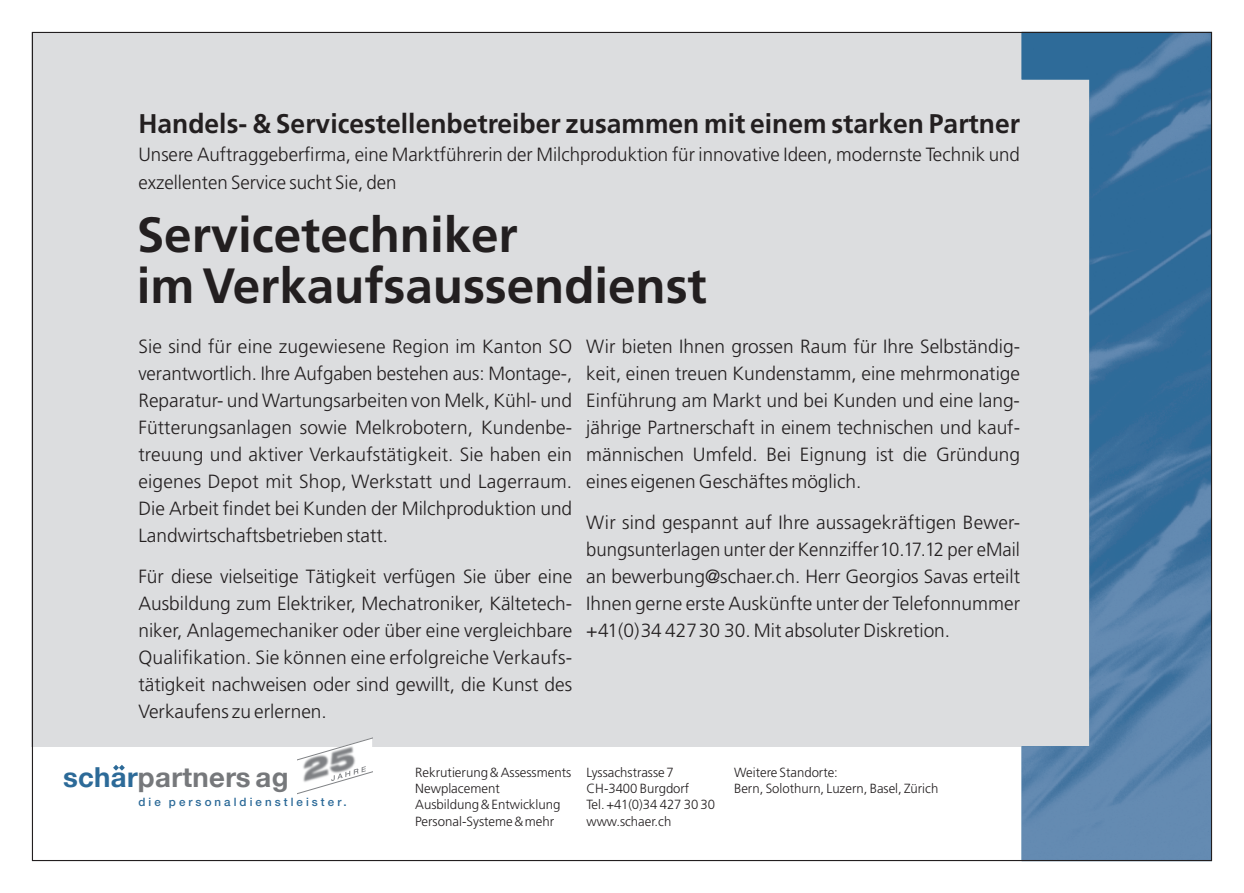
<style>
.page{position:relative;width:1244px;height:893px;background:#fff}
.page>*{position:absolute;margin:0;border:0;box-sizing:border-box;transform-origin:0 0}
.t1{font:700 49.5px/51.8px "Frutiger";color:#231f20}
.t2{font:700 27.45px "Helvetica Neue";letter-spacing:.01em;color:#76787b}
.t3{font:700 27px "Frutiger";color:#231f20}
.t4{font:300 19.12px/27px "Frutiger";color:#231f20;text-align:justify}
.t5{font:300 13.28px/16.4px "Frutiger";color:#231f20}
.t6{font:500 11.47px "Helvetica Neue LT";letter-spacing:.265em;color:#2c6a98}
.s1{color:#2c6a98}
</style>
<div class="page">
<div style="left:32px;top:32px;width:1180px;height:714px;background:#dcdddf"></div>
<img style="left:1021px;top:34px;width:189px;height:825px">
<svg style="left:113px;top:765px;width:12px;height:6px"></svg>
<svg style="left:297px;top:737px;width:75px;height:58px"></svg>
<img style="left:300px;top:743px;width:58px;height:43px">
<h3 class="t3" style="left:138px;top:107px;width:883px">Handels- &amp; Servicestellenbetreiber zusammen mit einem starken Partner</h3>
<p class="t4" style="left:138px;top:140px;width:883px;line-height:28.1px">Unsere Auftraggeberfirma, eine Marktführerin der Milchproduktion für innovative Ideen, modernste Technik und exzellenten Service sucht Sie, den</p>
<h1 class="t1" style="left:137px;top:208px;width:571px">Servicetechniker<br>im Verkaufsaussendienst</h1>
<p class="t4" style="left:138px;top:333px;width:435px">Sie sind für eine zugewiesene Region im Kanton SO verantwortlich. Ihre Aufgaben bestehen aus: Montage-, Reparatur- und Wartungsarbeiten von Melk, Kühl- und Fütterungsanlagen sowie Melkrobotern, Kundenbe&shy;treuung und aktiver Verkaufstätigkeit. Sie haben ein eigenes Depot mit Shop, Werkstatt und Lagerraum.<br>Die Arbeit findet bei Kunden der Milchproduktion und Landwirtschaftsbetrieben statt.</p>
<p class="t4" style="left:138px;top:562px;width:435px">Für diese vielseitige Tätigkeit verfügen Sie über eine Ausbildung zum Elektriker, Mechatroniker, Kältetech&shy;niker, Anlagemechaniker oder über eine vergleichbare Qualifikation. Sie können eine erfolgreiche Verkaufs&shy;tätigkeit nachweisen oder sind gewillt, die Kunst des Verkaufens zu erlernen.</p>
<p class="t4" style="left:586px;top:333px;width:435px">Wir bieten Ihnen grossen Raum für Ihre Selbständig&shy;keit, einen treuen Kundenstamm, eine mehrmonatige Einführung am Markt und bei Kunden und eine lang&shy;jährige Partnerschaft in einem technischen und kauf&shy;männischen Umfeld. Bei Eignung ist die Gründung eines eigenen Geschäftes möglich.</p>
<p class="t4" style="left:586px;top:508px;width:435px">Wir sind gespannt auf Ihre aussagekräftigen Bewer&shy;bungsunterlagen unter der Kennziffer 10.17.12 per eMail an bewerbung@schaer.ch. Herr Georgios Savas erteilt Ihnen gerne erste Auskünfte unter der Telefonnummer +41(0)34 42730 30. Mit absoluter Diskretion.</p>
<h2 class="t2" style="left:63px;top:755px;width:227px"><span class="s1">schar</span>partners ag</h2>
<p class="t6" style="left:138px;top:795px;width:210px">die personaldienstleister.</p>
<p class="t5" style="left:415px;top:764px;width:158px">Rekrutierung &amp; Assessments<br>Newplacement<br>Ausbildung &amp; Entwicklung<br>Personal-Systeme &amp; mehr</p>
<p class="t5" style="left:734px;top:764px;width:206px">Weitere Standorte:<br>Bern, Solothurn, Luzern, Basel, Zürich</p>
<p class="t5" style="left:586px;top:764px;width:130px">Lyssachstrasse 7<br>CH-3400 Burgdorf<br>Tel. +41(0)34 427 30 30 www.schaer.ch</p>
</div>
